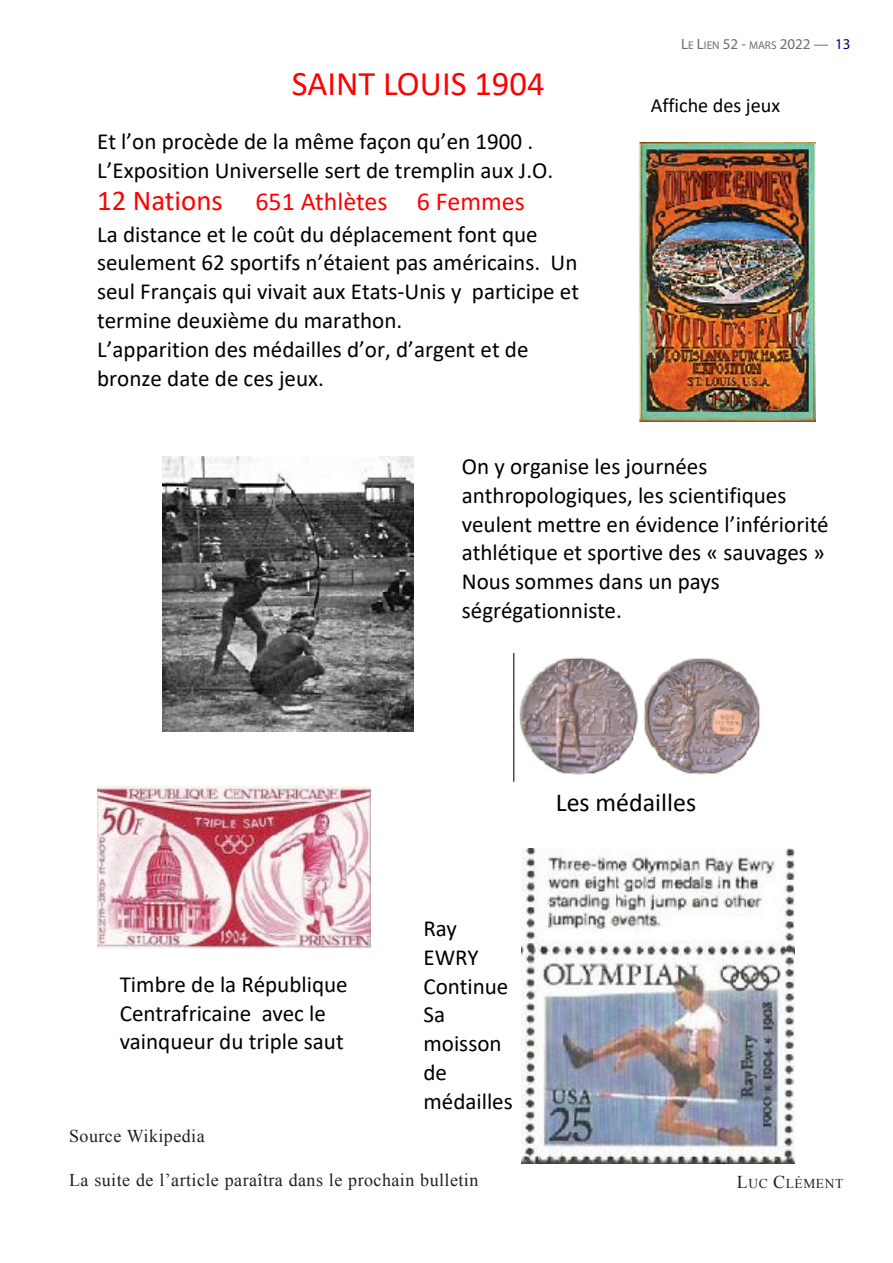
<style>
.page{position:relative;width:893px;height:1263px;background:#fff}
.page>*{position:absolute;margin:0;border:0;box-sizing:border-box;transform-origin:0 0}
.t1{font:34.65px "Calibri";color:#f00}
.t2{font:25.95px "Calibri";color:#f00}
.t3{font:25.95px "Calibri";color:#000}
.t4{font:23.1px/28.8px "Calibri";color:#000}
.t5{font:20.1px "Calibri";color:#000}
.Texte_base{font:18px "Times New Roman";letter-spacing:.025em;color:#231f20}
.t6{font:15px "Myriad Pro";color:#6c6d70}
.t7{font:13.5px "Times New Roman";letter-spacing:.04em;color:#231f20}
.s1{font-size:28.8px}
.s2{font-size:11.25px}
.s3{color:#000080}
.s4{font-size:18px}
</style>
<div class="page">
<img style="left:162px;top:457px;width:251px;height:274px">
<img style="left:97px;top:786px;width:274px;height:162px">
<img style="left:513px;top:653px;width:247px;height:128px">
<img style="left:639px;top:142px;width:177px;height:279px">
<img style="left:521px;top:849px;width:274px;height:314px">
<p class="t1" style="left:292px;top:59px;width:254px">SAINT LOUIS 1904</p>
<p class="t4" style="left:97px;top:127px;width:458px">Et l’on procède de la même façon qu’en 1900 .<br>L’Exposition Universelle sert de tremplin aux J.O.</p>
<p class="t2" style="left:97px;top:183px;width:429px"><span class="s1">12 Nations</span> 651 Athlètes 6 Femmes</p>
<p class="t4" style="left:97px;top:219px;width:483px">La distance et le coût du déplacement font que seulement 62 sportifs n’étaient pas américains. Un seul Français qui vivait aux Etats-Unis y participe et termine deuxième du marathon.<br>L’apparition des médailles d’or, d’argent et de bronze date de ces jeux.</p>
<p class="t6" style="left:681px;top:34px;width:171px">L<span class="s2">E</span> L<span class="s2">IEN</span> 52 - <span class="s2">MARS</span> 2022 — <span class="s3">13</span></p>
<p class="t5" style="left:651px;top:91px;width:131px">Affiche des jeux</p>
<p class="t4" style="left:462px;top:451px;width:368px">On y organise les journées anthropologiques, les scientifiques veulent mettre en évidence l’infériorité athlétique et sportive des « sauvages »<br>Nous sommes dans un pays ségrégationniste.</p>
<p class="t4" style="left:120px;top:969px;width:229px">Timbre de la République<br>Centrafricaine avec le vainqueur du triple saut</p>
<p class="t4" style="left:423px;top:913px;width:91px">Ray<br>EWRY<br>Continue<br>Sa moisson de médailles</p>
<p class="Texte_base" style="left:69px;top:1124px;width:137px">Source Wikipedia</p>
<p class="Texte_base" style="left:69px;top:1167px;width:411px">La suite de l’article paraîtra dans le prochain bulletin</p>
<p class="t3" style="left:556px;top:784px;width:142px">Les médailles</p>
<p class="t7" style="left:737px;top:1174px;width:108px"><span class="s4">L</span>UC <span class="s4">C</span>LÉMENT</p>
</div>
